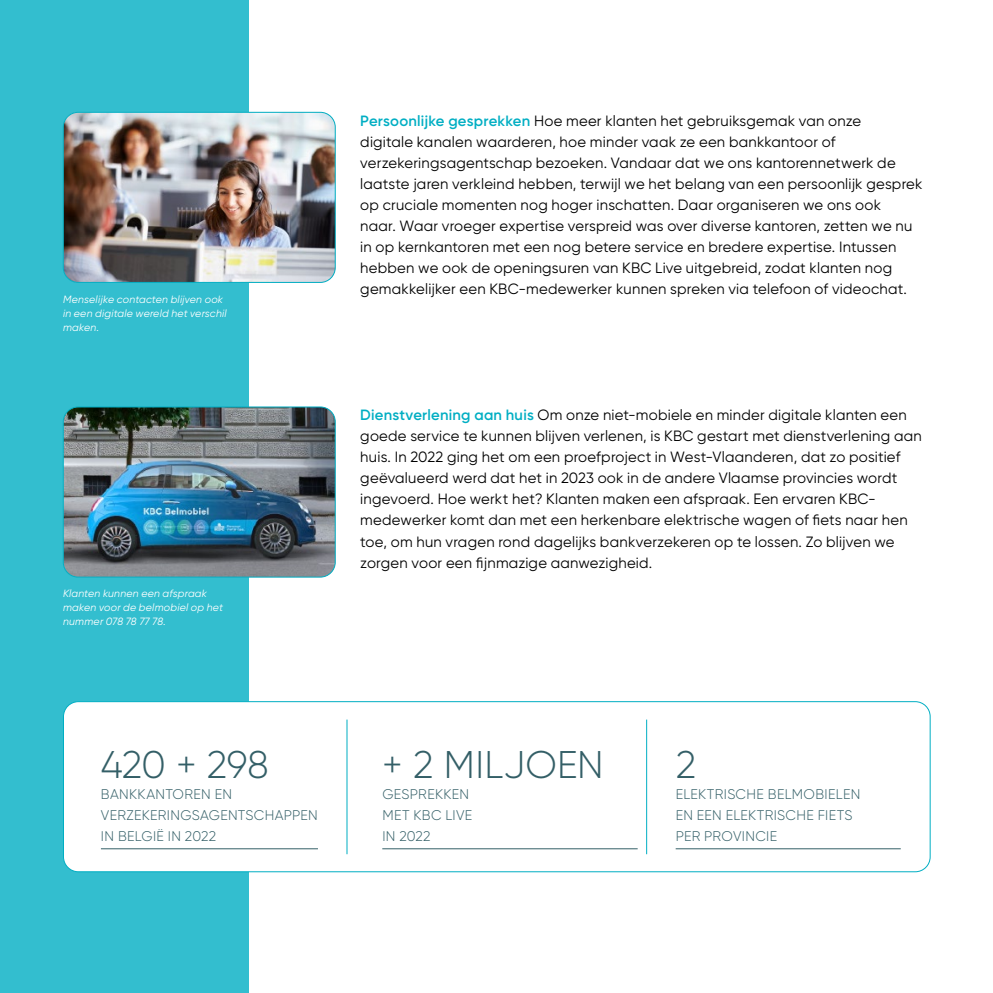
<style>
.page{position:relative;width:993px;height:993px;background:#fff}
.page>*{position:absolute;margin:0;border:0;box-sizing:border-box;transform-origin:0 0}
.t1{font:300 38.5px "Gilroy";color:#345f67}
.t2{font:14.88px/21px "Gilroy";letter-spacing:.015em;color:#000}
.t3{font:300 14px/21px "Gilroy";letter-spacing:.02em;color:#345f67}
.t4{font:italic 10.5px/14px "Gilroy";letter-spacing:.02em;color:#fff}
.s1{font-weight:600;color:#00aec3}
</style>
<div class="page">
<div style="left:0;top:0;width:248px;height:992px;background:#33becf"></div>
<img style="left:63px;top:112px;width:272px;height:170px">
<div style="left:63px;top:112px;width:272px;height:171px;border:1px solid #00aec3;border-radius:15px"></div>
<div style="left:63px;top:701px;width:866px;height:170px;background:#fff;border-radius:15px"></div>
<div style="left:63px;top:701px;width:867px;height:170px;border:1px solid #00aec3;border-radius:15px"></div>
<img style="left:63px;top:408px;width:272px;height:169px">
<div style="left:63px;top:406px;width:272px;height:171px;border:1px solid #00aec3;border-radius:15px"></div>
<hr style="left:346px;top:719px;width:1px;height:134px;background:#00aec3">
<hr style="left:646px;top:719px;width:1px;height:134px;background:#00aec3">
<hr style="left:382px;top:848px;width:255px;height:1px;background:#345f67">
<hr style="left:101px;top:848px;width:217px;height:1px;background:#345f67">
<hr style="left:675px;top:848px;width:225px;height:1px;background:#345f67">
<p class="t4" style="left:63px;top:292px;width:165px">Menselijke contacten blijven ook in een digitale wereld het verschil maken.</p>
<p class="t4" style="left:63px;top:586px;width:161px">Klanten kunnen een afspraak maken voor de belmobiel op het nummer 078 78 77 78.</p>
<p class="t2" style="left:360px;top:110px;width:563px"><span class="s1">Persoonlijke gesprekken</span> Hoe meer klanten het gebruiksgemak van onze<br>digitale kanalen waarderen, hoe minder vaak ze een bankkantoor of verzekeringsagentschap bezoeken. Vandaar dat we ons kantorennetwerk de laatste jaren verkleind hebben, terwijl we het belang van een persoonlijk gesprek op cruciale momenten nog hoger inschatten. Daar organiseren we ons ook<br>naar. Waar vroeger expertise verspreid was over diverse kantoren, zetten we nu in op kernkantoren met een nog betere service en bredere expertise. Intussen hebben we ook de openingsuren van KBC Live uitgebreid, zodat klanten nog gemakkelijker een KBC-medewerker kunnen spreken via telefoon of videochat.</p>
<p class="t2" style="left:360px;top:404px;width:562px"><span class="s1">Dienstverlening aan huis</span> Om onze niet-mobiele en minder digitale klanten een goede service te kunnen blijven verlenen, is KBC gestart met dienstverlening aan huis. In 2022 ging het om een proefproject in West-Vlaanderen, dat zo positief geëvalueerd werd dat het in 2023 ook in de andere Vlaamse provincies wordt ingevoerd. Hoe werkt het? Klanten maken een afspraak. Een ervaren KBC&shy;medewerker komt dan met een herkenbare elektrische wagen of fiets naar hen toe, om hun vragen rond dagelijks bankverzekeren op te lossen. Zo blijven we zorgen voor een fijnmazige aanwezigheid.</p>
<h1 class="t1" style="left:101px;top:740px;width:169px">420 + 298</h1>
<p class="t3" style="left:101px;top:782px;width:218px">BANKKANTOREN EN<br>VERZEKERINGSAGENTSCHAPPEN<br>IN BELGIË IN 2022</p>
<h1 class="t1" style="left:382px;top:740px;width:223px">+ 2 MILJOEN</h1>
<p class="t3" style="left:382px;top:782px;width:91px">GESPREKKEN<br>MET KBC LIVE<br>IN 2022</p>
<h1 class="t1" style="left:675px;top:740px;width:22px">2</h1>
<p class="t3" style="left:675px;top:782px;width:186px">ELEKTRISCHE BELMOBIELEN<br>EN EEN ELEKTRISCHE FIETS<br>PER PROVINCIE</p>
</div>
